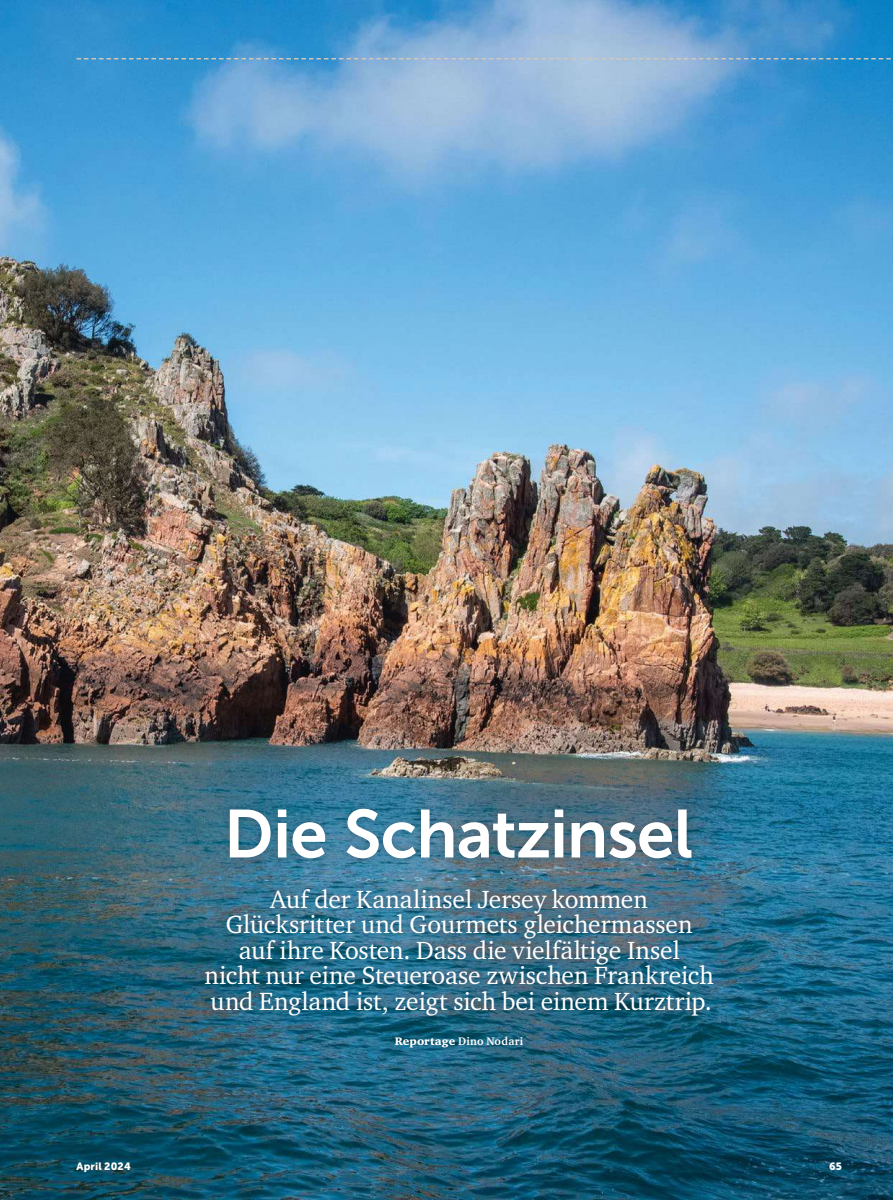
<style>
.page{position:relative;width:893px;height:1200px;background:#fff}
.page>*{position:absolute;margin:0;border:0;box-sizing:border-box;transform-origin:0 0}
.t1{font:67.5px "Museo Sans 700";letter-spacing:-.015em;color:#fff}
.t2{font:25.5px/25.5px "Charter ITC Pro";letter-spacing:-.005em;color:#fff;text-align:center}
.t3{font:700 11.25px "Charter ITC Pro";letter-spacing:.02em;color:#fff}
.t4{font:10.5px "Museo Sans 900";letter-spacing:.015em;color:#fff}
.s1{font-family:"Charter ITC Std";font-weight:900}
</style>
<div class="page">
<img style="left:0;top:0;width:893px;height:1199px">
<img style="left:198px;top:881px;width:522px;height:141px">
<img style="left:392px;top:1033px;width:134px;height:16px">
<img style="left:222px;top:800px;width:477px;height:65px">
<svg style="left:77px;top:58px;width:816px;height:1px"></svg>
<h1 class="t1" style="left:224px;top:796px;width:471px">Die Schatzinsel</h1>
<p class="t2" style="left:204px;top:885px;width:511px">Auf der Kanalinsel Jersey kommen Glücksritter und Gourmets gleichermassen<br>auf ihre Kosten. Dass die vielfältige Insel<br>nicht nur eine Steueroase zwischen Frankreich und England ist, zeigt sich bei einem Kurztrip.</p>
<p class="t3" style="left:395px;top:1033px;width:130px"><span class="s1">Reportage</span> Dino Nodari</p>
<p class="t4" style="left:77px;top:1160px;width:56px">April 2024</p>
<p class="t4" style="left:829px;top:1160px;width:14px">65</p>
</div>
